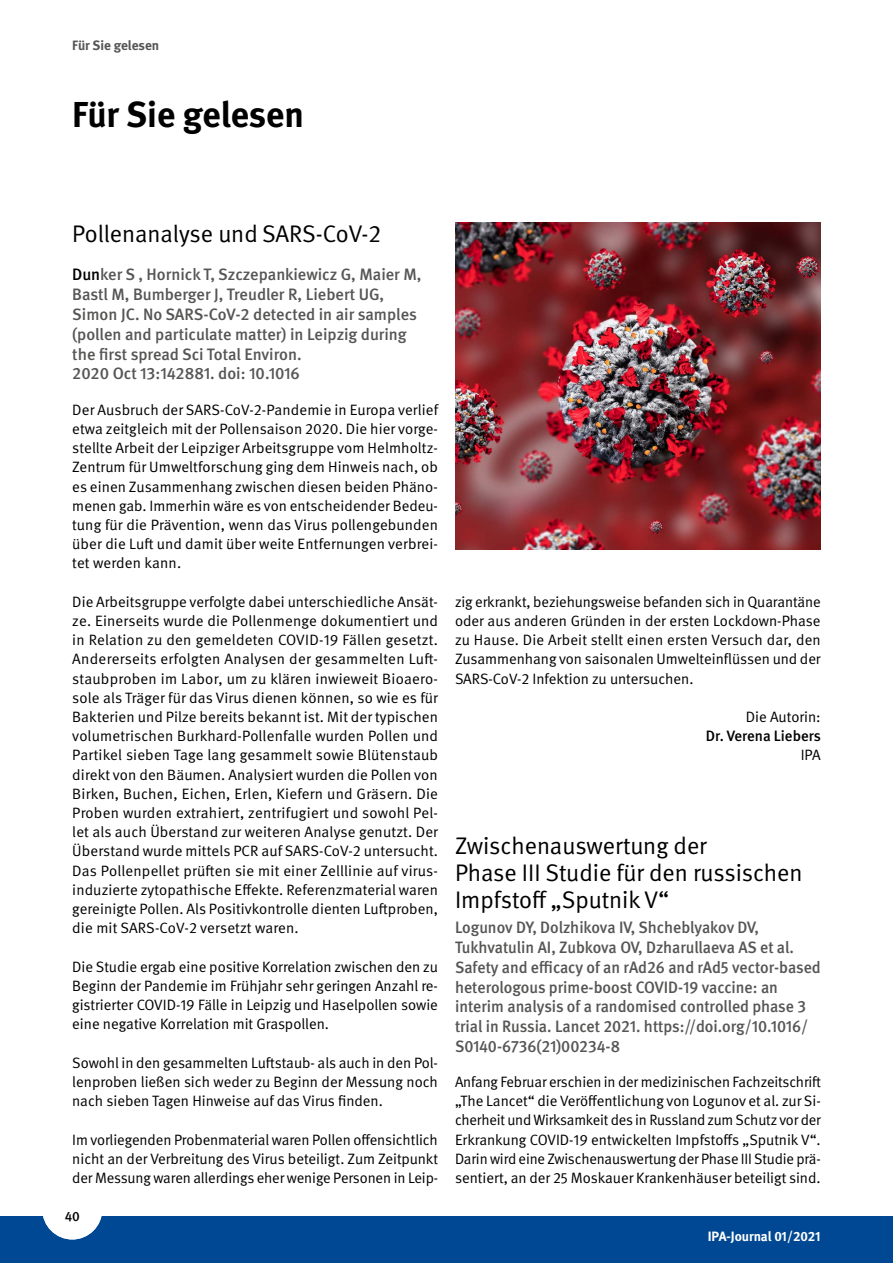
<style>
.page{position:relative;width:893px;height:1263px;background:#fff}
.page>*{position:absolute;margin:0;border:0;box-sizing:border-box;transform-origin:0 0}
._01_Standardschriftarten_ArtikelÜberschri{font:700 36px "DGUV Meta";color:#000}
._01_Standardschriftarten_ArtikelÜberschri-2{font:24px/27px "DGUV Meta";color:#000}
._01_Standardschriftarten_Rezension_Litera{font:24px "DGUV Meta";color:#000}
._01_Standardschriftarten_Rezension_Litera-2{font:500 16.5px/19.8px "DGUV Meta";color:#565655}
._01_Standardschriftarten_01_Fließtext{font:15px/19.2px "DGUV Meta";color:#000;text-align:justify}
._01_Standardschriftarten_AutorSchluss_gra{font:500 15px "DGUV Meta";color:#000}
._01_Standardschriftarten_AutorSchluss_sw{font:15px "DGUV Meta";color:#000}
.t1{font:700 13.5px "DGUV Meta";letter-spacing:-.01em;color:#fff}
.t2{font:700 13.5px "DGUV Meta";color:#565655}
.t3{font:500 13.5px "DGUV Meta";color:#000}
.s1{color:#000}
</style>
<div class="page">
<div style="left:0;top:1216px;width:893px;height:47px;background:#004893"></div>
<div style="left:42px;top:1179px;width:60px;height:60px;background:#fff;border-radius:50%"></div>
<img style="left:455px;top:223px;width:366px;height:326px">
<p class="t2" style="left:72px;top:37px;width:88px">Für Sie gelesen</p>
<h1 class="_01_Standardschriftarten_ArtikelÜberschri" style="left:72px;top:93px;width:233px">Für Sie gelesen</h1>
<p class="_01_Standardschriftarten_Rezension_Litera" style="left:72px;top:220px;width:310px">Pollenanalyse und SARS-CoV-2</p>
<p class="_01_Standardschriftarten_Rezension_Litera-2" style="left:72px;top:265px;width:351px"><span class="s1">Dun</span>ker S , Hornick T, Szczepankiewicz G, Maier M, Bastl M, Bumberger J, Treudler R, Liebert UG, Simon JC. No SARS-CoV-2 detected in air samples (pollen and particulate matter) in Leipzig during the first spread Sci Total Environ.<br>2020 Oct 13:142881. doi: 10.1016</p>
<p class="_01_Standardschriftarten_01_Fließtext" style="left:72px;top:400px;width:367px">Der Ausbruch der SARS-CoV-2-Pandemie in Europa verlief etwa zeitgleich mit der Pollensaison 2020. Die hier vorge&shy;stellte Arbeit der Leipziger Arbeitsgruppe vom Helmholtz-Zentrum für Umweltforschung ging dem Hinweis nach, ob es einen Zusammenhang zwischen diesen beiden Phäno&shy;menen gab. Immerhin wäre es von entscheidender Bedeu&shy;tung für die Prävention, wenn das Virus pollengebunden über die Luft und damit über weite Entfernungen verbrei&shy;tet werden kann.</p>
<p class="_01_Standardschriftarten_01_Fließtext" style="left:72px;top:592px;width:367px">Die Arbeitsgruppe verfolgte dabei unterschiedliche Ansät&shy;ze. Einerseits wurde die Pollenmenge dokumentiert und in Relation zu den gemeldeten COVID-19 Fällen gesetzt.<br>Andererseits erfolgten Analysen der gesammelten Luft&shy;staubproben im Labor, um zu klären inwieweit Bioaero&shy;sole als Träger für das Virus dienen können, so wie es für Bakterien und Pilze bereits bekannt ist. Mit der typischen volumetrischen Burkhard-Pollenfalle wurden Pollen und Partikel sieben Tage lang gesammelt sowie Blütenstaub direkt von den Bäumen. Analysiert wurden die Pollen von Birken, Buchen, Eichen, Erlen, Kiefern und Gräsern. Die Proben wurden extrahiert, zentrifugiert und sowohl Pel&shy;let als auch Überstand zur weiteren Analyse genutzt. Der Überstand wurde mittels PCR auf SARS-CoV-2 untersucht.<br>Das Pollenpellet prüften sie mit einer Zelllinie auf virus&shy;induzierte zytopathische Effekte. Referenzmaterial waren gereinigte Pollen. Als Positivkontrolle dienten Luftproben, die mit SARS-CoV-2 versetzt waren.</p>
<p class="_01_Standardschriftarten_01_Fließtext" style="left:72px;top:957px;width:367px">Die Studie ergab eine positive Korrelation zwischen den zu Beginn der Pandemie im Frühjahr sehr geringen Anzahl re&shy;gistrierter COVID-19 Fälle in Leipzig und Haselpollen sowie eine negative Korrelation mit Graspollen.</p>
<p class="_01_Standardschriftarten_01_Fließtext" style="left:72px;top:1053px;width:367px">Sowohl in den gesammelten Luftstaub- als auch in den Pol&shy;lenproben ließen sich weder zu Beginn der Messung noch nach sieben Tagen Hinweise auf das Virus finden.</p>
<p class="_01_Standardschriftarten_01_Fließtext" style="left:72px;top:1130px;width:367px">Im vorliegenden Probenmaterial waren Pollen offensichtlich nicht an der Verbreitung des Virus beteiligt. Zum Zeitpunkt der Messung waren allerdings eher wenige Personen in Leip-</p>
<p class="t3" style="left:65px;top:1209px;width:17px">40</p>
<p class="_01_Standardschriftarten_01_Fließtext" style="left:455px;top:592px;width:367px">zig erkrankt, beziehungsweise befanden sich in Quarantäne oder aus anderen Gründen in der ersten Lockdown-Phase zu Hause. Die Arbeit stellt einen ersten Versuch dar, den Zusammenhang von saisonalen Umwelteinflüssen und der SARS-CoV-2 Infektion zu untersuchen.</p>
<p class="_01_Standardschriftarten_AutorSchluss_sw" style="left:746px;top:708px;width:76px">Die Autorin:</p>
<p class="_01_Standardschriftarten_AutorSchluss_gra" style="left:706px;top:727px;width:117px">Dr. Verena Liebers</p>
<p class="_01_Standardschriftarten_AutorSchluss_sw" style="left:801px;top:746px;width:21px">IPA</p>
<h2 class="_01_Standardschriftarten_ArtikelÜberschri-2" style="left:455px;top:833px;width:349px">Zwischenauswertung der<br>Phase III Studie für den russischen<br>Impfstoff „Sputnik V“</h2>
<p class="_01_Standardschriftarten_Rezension_Litera-2" style="left:455px;top:918px;width:367px">Logunov DY, Dolzhikova IV, Shcheblyakov DV, Tukhvatulin AI, Zubkova OV, Dzharullaeva AS et al.<br>Safety and efficacy of an rAd26 and rAd5 vector-based heterologous prime-boost COVID-19 vaccine: an interim analysis of a randomised controlled phase 3 trial in Russia. Lancet 2021. https://doi.org/10.1016/ S0140-6736(21)00234-8</p>
<p class="_01_Standardschriftarten_01_Fließtext" style="left:455px;top:1072px;width:368px">Anfang Februar erschien in der medizinischen Fachzeitschrift „The Lancet“ die Veröffentlichung von Logunov et al. zur Si&shy;cherheit und Wirksamkeit des in Russland zum Schutz vor der Erkrankung COVID-19 entwickelten Impfstoffs „Sputnik V“.<br>Darin wird eine Zwischenauswertung der Phase III Studie prä&shy;sentiert, an der 25 Moskauer Krankenhäuser beteiligt sind.</p>
<p class="t1" style="left:708px;top:1228px;width:114px">IPA-Journal 01/2021</p>
</div>
